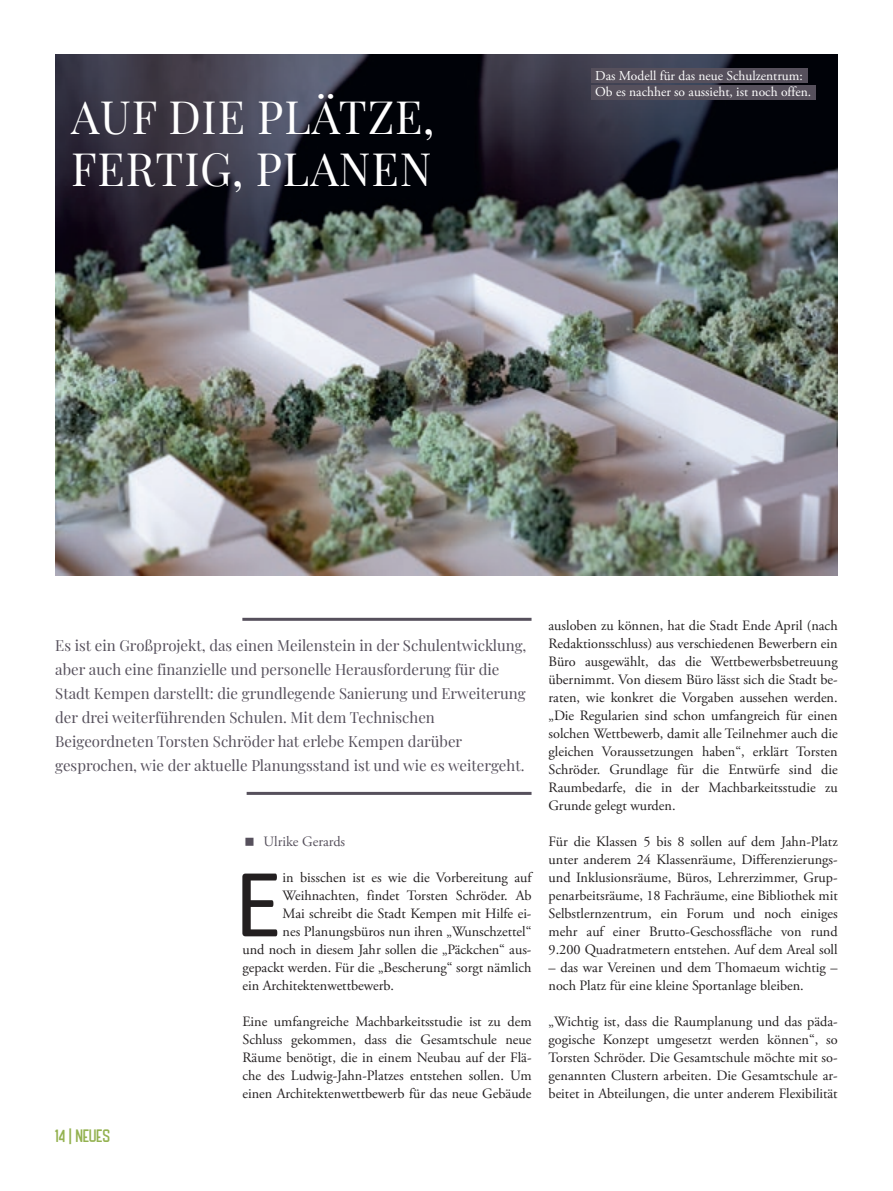
<style>
.page{position:relative;width:893px;height:1191px;background:#fff}
.page>*{position:absolute;margin:0;border:0;box-sizing:border-box;transform-origin:0 0}
.t1{font:99.3px "Calibri";color:#231f20}
.t2{font:45px/52.5px "Playfair Display";letter-spacing:.02em;color:#fff}
.t3{font:18px "HANDLER";color:#94b251}
.t4{font:15px/24px "Playfair Display";color:#56505c}
.t5{font:14.25px/18px "Adobe Garamond Pro";color:#231f20;text-align:justify}
.t6{font:14.25px "Adobe Garamond Pro";color:#56505c}
.t7{font:13.5px/16.5px "Adobe Garamond Pro";color:#fff}
</style>
<div class="page">
<img style="left:55px;top:54px;width:783px;height:522px">
<hr style="left:242px;top:618px;width:289px;height:3px;background:#56505c">
<hr style="left:247px;top:792px;width:284px;height:3px;background:#56505c">
<div style="left:591px;top:68px;width:216px;height:15px;background:#56505c"></div>
<div style="left:591px;top:85px;width:224px;height:15px;background:#56505c"></div>
<h2 class="t2" style="left:71px;top:87px;width:365px">AUF DIE PLÄTZE,<br>FERTIG, PLANEN</h2>
<p class="t7" style="left:595px;top:67px;width:217px">Das Modell für das neue Schulzentrum:<br>Ob es nachher so aussieht, ist noch offen.</p>
<p class="t4" style="left:55px;top:631px;width:473px">Es ist ein Großprojekt, das einen Meilenstein in der Schulentwicklung, aber auch eine finanzielle und personelle Herausforderung für die Stadt Kempen darstellt: die grundlegende Sanierung und Erweiterung der drei weiterführenden Schulen. Mit dem Technischen Beigeordneten Torsten Schröder hat erlebe Kempen darüber gesprochen, wie der aktuelle Planungsstand ist und wie es weitergeht.</p>
<p class="t3" style="left:55px;top:1126px;width:57px">14 | NEUES</p>
<p class="t6" style="left:264px;top:833px;width:83px">Ulrike Gerards</p>
<h1 class="t1" style="left:234px;top:841px;width:50px">E</h1>
<p class="t5" style="left:283px;top:869px;width:250px">in bisschen ist es wie die Vorbereitung auf</p>
<p class="t5" style="left:283px;top:887px;width:250px">Weihnachten, findet Torsten Schröder. Ab</p>
<p class="t5" style="left:283px;top:905px;width:250px">Mai schreibt die Stadt Kempen mit Hilfe ei-</p>
<p class="t5" style="left:283px;top:923px;width:250px">nes Planungsbüros nun ihren „Wunschzettel“</p>
<p class="t5" style="left:242px;top:941px;width:291px">und noch in diesem Jahr sollen die „Päckchen“ aus-</p>
<p class="t5" style="left:242px;top:959px;width:291px">gepackt werden. Für die „Bescherung“ sorgt nämlich</p>
<p class="t5" style="left:242px;top:977px;width:153px">ein Architektenwettbewerb.</p>
<p class="t5" style="left:242px;top:1013px;width:291px">Eine umfangreiche Machbarkeitsstudie ist zu dem Schluss gekommen, dass die Gesamtschule neue Räume benötigt, die in einem Neubau auf der Flä&shy;che des Ludwig-Jahn-Platzes entstehen sollen. Um einen Architektenwettbewerb für das neue Gebäude</p>
<p class="t5" style="left:549px;top:617px;width:291px">ausloben zu können, hat die Stadt Ende April (nach Redaktionsschluss) aus verschiedenen Bewerbern ein Büro ausgewählt, das die Wettbewerbsbetreuung übernimmt. Von diesem Büro lässt sich die Stadt be&shy;raten, wie konkret die Vorgaben aussehen werden. „Die Regularien sind schon umfangreich für einen solchen Wettbewerb, damit alle Teilnehmer auch die gleichen Voraussetzungen haben“, erklärt Torsten Schröder. Grundlage für die Entwürfe sind die Raumbedarfe, die in der Machbarkeitsstudie zu Grunde gelegt wurden.</p>
<p class="t5" style="left:549px;top:833px;width:291px">Für die Klassen 5 bis 8 sollen auf dem Jahn-Platz unter anderem 24 Klassenräume, Differenzierungs&shy;und Inklusionsräume, Büros, Lehrerzimmer, Grup&shy;penarbeitsräume, 18 Fachräume, eine Bibliothek mit Selbstlernzentrum, ein Forum und noch einiges mehr auf einer Brutto-Geschossfläche von rund 9.200 Quadratmetern entstehen. Auf dem Areal soll</p>
<p class="t5" style="left:549px;top:959px;width:291px">– das war Vereinen und dem Thomaeum wichtig – noch Platz für eine kleine Sportanlage bleiben.</p>
<p class="t5" style="left:549px;top:1013px;width:291px">„Wichtig ist, dass die Raumplanung und das päda&shy;gogische Konzept umgesetzt werden können“, so Torsten Schröder. Die Gesamtschule möchte mit so&shy;genannten Clustern arbeiten. Die Gesamtschule ar&shy;beitet in Abteilungen, die unter anderem Flexibilität</p>
</div>
